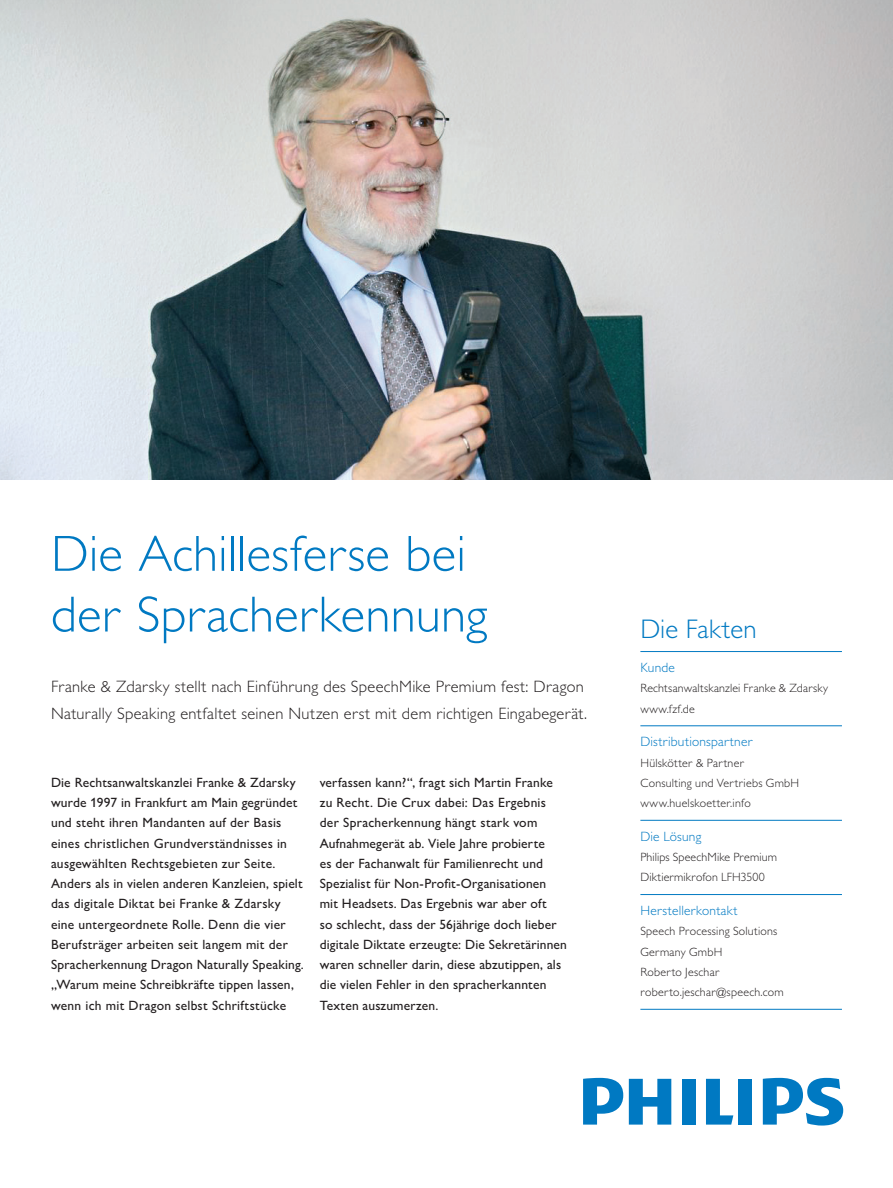
<style>
.page{position:relative;width:893px;height:1188px;background:#fff}
.page>*{position:absolute;margin:0;border:0;box-sizing:border-box;transform-origin:0 0}
.t1{font:300 51px/60.8px "Gill Sans MT Pro";letter-spacing:.005em;color:#0079c2}
.t2{font:300 27px "Gill Sans MT Pro";letter-spacing:.005em;color:#0079c2}
.t3{font:300 16.5px/27px "Gill Sans MT Pro";letter-spacing:.015em;color:#231f20}
.t4{font:500 13.5px/20.2px "Gill Sans MT Pro";letter-spacing:.015em;color:#231f20}
.t5{font:300 13.5px "Gill Sans MT Pro";letter-spacing:.02em;color:#0079c2}
.t6{font:300 12px/20.2px "Gill Sans MT Pro";letter-spacing:.02em;color:#231f20}
</style>
<div class="page">
<img style="left:0;top:0;width:893px;height:480px">
<hr style="left:640px;top:651px;width:202px;height:1px;background:#0079c2">
<hr style="left:640px;top:726px;width:202px;height:1px;background:#0079c2">
<hr style="left:640px;top:820px;width:202px;height:1px;background:#0079c2">
<hr style="left:640px;top:894px;width:202px;height:1px;background:#0079c2">
<hr style="left:640px;top:1009px;width:202px;height:1px;background:#0079c2">
<svg style="left:629px;top:1079px;width:42px;height:46px"></svg>
<svg style="left:706px;top:1079px;width:27px;height:46px"></svg>
<div style="left:682px;top:1079px;width:14px;height:46px;background:#0079c2"></div>
<div style="left:738px;top:1079px;width:14px;height:46px;background:#0079c2"></div>
<svg style="left:763px;top:1078px;width:80px;height:48px"></svg>
<svg style="left:583px;top:1078px;width:40px;height:47px"></svg>
<h1 class="t1" style="left:51px;top:522px;width:438px">Die Achillesferse bei der Spracherkennung</h1>
<p class="t3" style="left:51px;top:673px;width:537px">Franke &amp; Zdarsky stellt nach Einführung des SpeechMike Premium fest: Dragon<br>Naturally Speaking entfaltet seinen Nutzen erst mit dem richtigen Eingabegerät.</p>
<p class="t4" style="left:51px;top:772px;width:254px">Die Rechtsanwaltskanzlei Franke &amp; Zdarsky wurde 1997 in Frankfurt am Main gegründet und steht ihren Mandanten auf der Basis eines christlichen Grundverständnisses in ausgewählten Rechtsgebieten zur Seite.<br>Anders als in vielen anderen Kanzleien, spielt das digitale Diktat bei Franke &amp; Zdarsky eine untergeordnete Rolle. Denn die vier Berufsträger arbeiten seit langem mit der Spracherkennung Dragon Naturally Speaking. „Warum meine Schreibkräfte tippen lassen, wenn ich mit Dragon selbst Schriftstücke</p>
<p class="t4" style="left:320px;top:772px;width:249px">verfassen kann?“, fragt sich Martin Franke zu Recht. Die Crux dabei: Das Ergebnis der Spracherkennung hängt stark vom Aufnahmegerät ab. Viele Jahre probierte<br>es der Fachanwalt für Familienrecht und Spezialist für Non-Profit-Organisationen mit Headsets. Das Ergebnis war aber oft<br>so schlecht, dass der 56jährige doch lieber digitale Diktate erzeugte: Die Sekretärinnen waren schneller darin, diese abzutippen, als die vielen Fehler in den spracherkannten Texten auszumerzen.</p>
<h2 class="t2" style="left:640px;top:613px;width:118px">Die Fakten</h2>
<p class="t5" style="left:640px;top:659px;width:36px">Kunde</p>
<p class="t6" style="left:640px;top:678px;width:189px">Rechtsanwaltskanzlei Franke &amp; Zdarsky www.fzf.de</p>
<p class="t5" style="left:640px;top:734px;width:114px">Distributionspartner</p>
<p class="t6" style="left:640px;top:752px;width:160px">Hülskötter &amp; Partner<br>Consulting und Vertriebs GmbH www.huelskoetter.info</p>
<p class="t5" style="left:640px;top:828px;width:62px">Die Lösung</p>
<p class="t6" style="left:640px;top:847px;width:138px">Philips SpeechMike Premium<br>Diktiermikrofon LFH3500</p>
<p class="t5" style="left:640px;top:902px;width:99px">Herstellerkontakt</p>
<p class="t6" style="left:640px;top:921px;width:145px">Speech Processing Solutions<br>Germany GmbH<br>Roberto Jeschar roberto.jeschar@speech.com</p>
</div>
